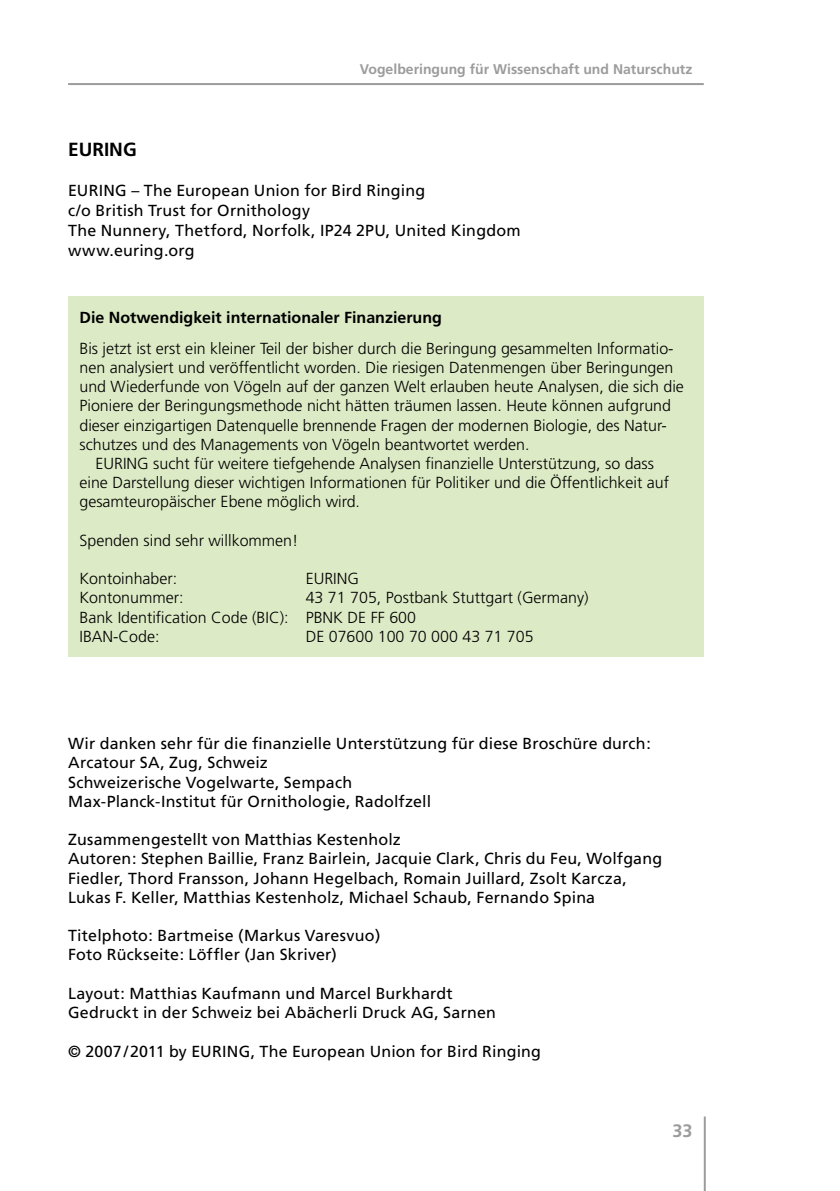
<style>
.page{position:relative;width:840px;height:1191px;background:#fff}
.page>*{position:absolute;margin:0;border:0;box-sizing:border-box;transform-origin:0 0}
.t1{font:700 19px "Frutiger";color:#000}
.t2{font:700 18px "Frutiger";color:#9c9c9c}
.t3{font:300 16px/19.2px "Frutiger";color:#000}
.t4{font:16px/19.2px "Frutiger";letter-spacing:.01em;color:#000}
.t5{font:700 16px "Frutiger";color:#000}
.t6{font:700 14px "Frutiger";color:#9c9c9c}
</style>
<div class="page">
<div style="left:68px;top:296px;width:635px;height:360px;background:#dceac5"></div>
<hr style="left:703px;top:1116px;width:2px;height:75px;background:#9c9c9c">
<hr style="left:68px;top:83px;width:635px;height:2px;background:#9c9c9c">
<p class="t6" style="left:360px;top:61px;width:334px">Vogelberingung für Wissenschaft und Naturschutz</p>
<p class="t1" style="left:68px;top:138px;width:70px">EURING</p>
<p class="t4" style="left:68px;top:180px;width:454px;line-height:20px">EURING – The European Union for Bird Ringing<br>c/o British Trust for Ornithology<br>The Nunnery, Thetford, Norfolk, IP24 2PU, United Kingdom www.euring.org</p>
<p class="t5" style="left:79px;top:308px;width:364px">Die Notwendigkeit internationaler Finanzierung</p>
<p class="t3" style="left:79px;top:338px;width:595px">Bis jetzt ist erst ein kleiner Teil der bisher durch die Beringung gesammelten Informatio-</p>
<p class="t3" style="left:79px;top:358px;width:595px">nen analysiert und veröffentlicht worden. Die riesigen Datenmengen über Beringungen</p>
<p class="t3" style="left:79px;top:377px;width:605px">und Wiederfunde von Vögeln auf der ganzen Welt erlauben heute Analysen, die sich die</p>
<p class="t3" style="left:79px;top:396px;width:592px">Pioniere der Beringungsmethode nicht hätten träumen lassen. Heute können aufgrund</p>
<p class="t3" style="left:79px;top:415px;width:588px">dieser einzigartigen Datenquelle brennende Fragen der modernen Biologie, des Natur-</p>
<p class="t3" style="left:79px;top:434px;width:451px">schutzes und des Managements von Vögeln beantwortet werden.</p>
<p class="t3" style="left:95px;top:454px;width:560px">EURING sucht für weitere tiefgehende Analysen finanzielle Unterstützung, so dass</p>
<p class="t3" style="left:79px;top:473px;width:591px">eine Darstellung dieser wichtigen Informationen für Politiker und die Öffentlichkeit auf</p>
<p class="t3" style="left:79px;top:492px;width:282px">gesamteuropäischer Ebene möglich wird.</p>
<p class="t3" style="left:79px;top:530px;width:220px">Spenden sind sehr willkommen!</p>
<p class="t3" style="left:79px;top:569px;width:99px">Kontoinhaber:</p>
<p class="t3" style="left:305px;top:569px;width:55px">EURING</p>
<p class="t3" style="left:79px;top:588px;width:106px">Kontonummer:</p>
<p class="t3" style="left:79px;top:588px;width:510px;text-indent:226px">43 71 705, Postbank Stuttgart (Germany)<br>Bank Identification Code (BIC): PBNK DE FF 600<br>IBAN-Code:</p>
<p class="t3" style="left:305px;top:626px;width:229px">DE 07600 100 70 000 43 71 705</p>
<p class="t4" style="left:68px;top:734px;width:584px">Wir danken sehr für die finanzielle Unterstützung für diese Broschüre durch:<br>Arcatour SA, Zug, Schweiz<br>Schweizerische Vogelwarte, Sempach<br>Max-Planck-Institut für Ornithologie, Radolfzell</p>
<p class="t4" style="left:68px;top:830px;width:595px">Zusammengestellt von Matthias Kestenholz<br>Autoren: Stephen Baillie, Franz Bairlein, Jacquie Clark, Chris du Feu, Wolfgang Fiedler, Thord Fransson, Johann Hegelbach, Romain Juillard, Zsolt Karcza, Lukas F. Keller, Matthias Kestenholz, Michael Schaub, Fernando Spina</p>
<p class="t4" style="left:68px;top:926px;width:313px">Titelphoto: Bartmeise (Markus Varesvuo)<br>Foto Rückseite: Löffler (Jan Skriver)</p>
<p class="t4" style="left:68px;top:983px;width:429px">Layout: Matthias Kaufmann und Marcel Burkhardt<br>Gedruckt in der Schweiz bei Abächerli Druck AG, Sarnen</p>
<p class="t4" style="left:68px;top:1041px;width:474px">© 2007/2011 by EURING, The European Union for Bird Ringing</p>
<p class="t2" style="left:672px;top:1119px;width:22px">33</p>
</div>
